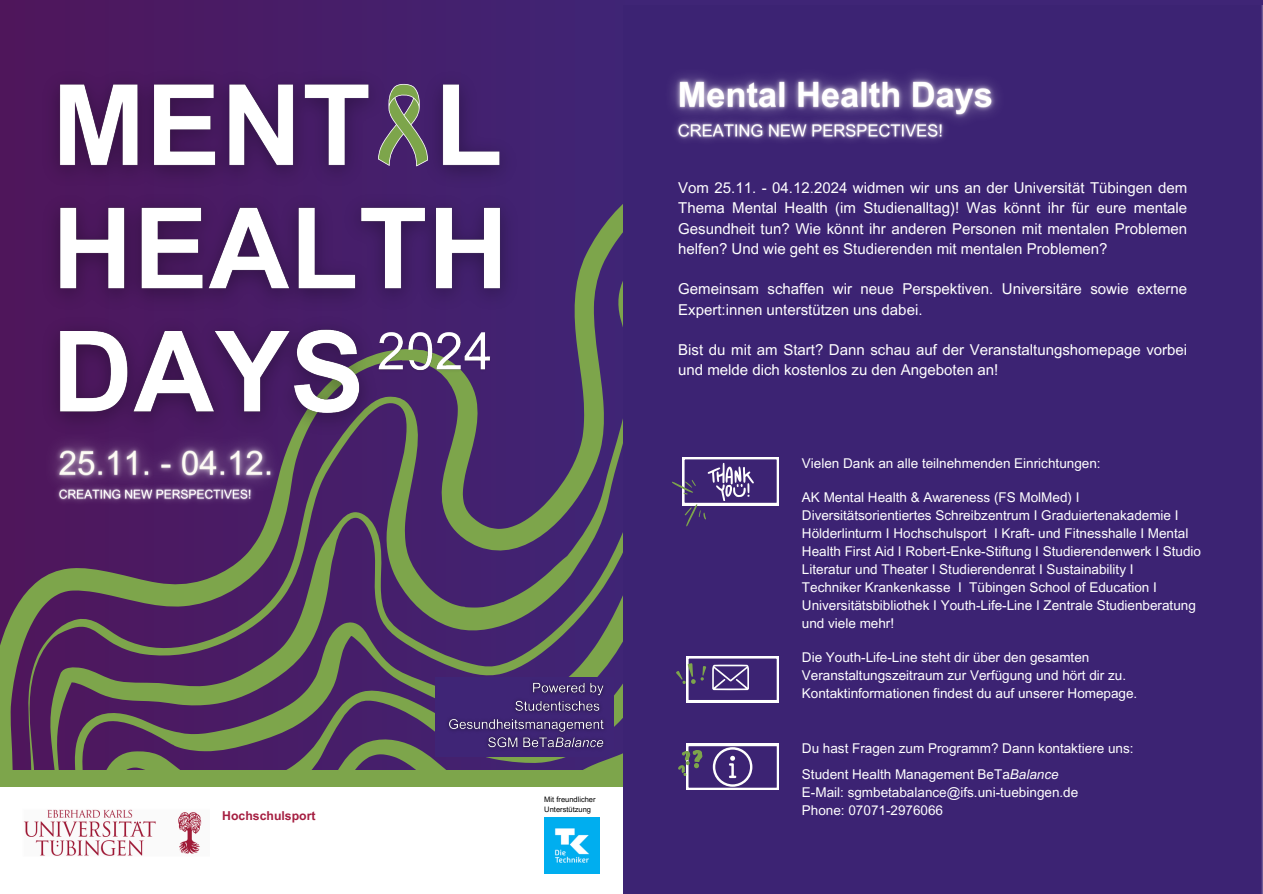
<style>
.page{position:relative;width:1263px;height:894px;background:#fff}
.page>*{position:absolute;margin:0;border:0;box-sizing:border-box;transform-origin:0 0}
.t1{font:15px/20.2px "Arial MT Pro";color:#fff}
.t2{font:13.5px/18px "Arial MT Pro";color:#fff}
.t3{font:700 12.3px "Arial MT Pro";color:#a51e41}
.t4{font:7.5px "Arial MT Pro";color:#000}
.s1{font-style:italic}
</style>
<div class="page">
<div style="left:0;top:0;width:1263px;height:893px;background:linear-gradient(to right,#4b1a62,#3b297d)"></div>
<svg style="left:0;top:163px;width:624px;height:607px;background:#532b5c"></svg>
<svg style="left:23px;top:192px;width:601px;height:578px;background:#50295e"></svg>
<svg style="left:50px;top:219px;width:574px;height:551px;background:#55405f"></svg>
<svg style="left:75px;top:277px;width:549px;height:493px;background:#534162"></svg>
<svg style="left:101px;top:384px;width:523px;height:386px;background:#564660"></svg>
<svg style="left:315px;top:736px;width:186px;height:34px;background:#59515f"></svg>
<div style="left:0;top:784px;width:624px;height:109px;background:#fff"></div>
<img style="left:544px;top:817px;width:55px;height:55px">
<img style="left:23px;top:809px;width:179px;height:47px">
<div style="left:0;top:770px;width:707px;height:16px;background:#7da54b"></div>
<div style="left:435px;top:676px;width:179px;height:80px;background:#3f2576"></div>
<div style="left:624px;top:5px;width:639px;height:888px;background:#3c2373"></div>
<img style="left:33px;top:61px;width:508px;height:384px">
<svg style="left:671px;top:457px;width:108px;height:70px;background:#5c4989"></svg>
<svg style="left:549px;top:595px;width:230px;height:228px;background:#54447d"></svg>
<img style="left:24px;top:414px;width:295px;height:106px">
<img style="left:442px;top:675px;width:171px;height:81px">
<img style="left:648px;top:52px;width:384px;height:95px">
<img style="left:661px;top:107px;width:299px;height:52px">
<p class="t3" style="left:222px;top:811px;width:95px">Hochschulsport</p>
<p class="t4" style="left:544px;top:796px;width:53px">Mit freundlicher</p>
<p class="t4" style="left:544px;top:806px;width:48px">Unterstützung</p>
<p class="t1" style="left:678px;top:179px;width:510px;text-align:justify">Vom 25.11. - 04.12.2024 widmen wir uns an der Universität Tübingen dem Thema Mental Health (im Studienalltag)! Was könnt ihr für eure mentale Gesundheit tun? Wie könnt ihr anderen Personen mit mentalen Problemen helfen? Und wie geht es Studierenden mit mentalen Problemen?</p>
<p class="t1" style="left:678px;top:281px;width:510px">Gemeinsam schaffen wir neue Perspektiven. Universitäre sowie externe<br>Expert:innen unterstützen uns dabei.</p>
<p class="t1" style="left:678px;top:341px;width:510px">Bist du mit am Start? Dann schau auf der Veranstaltungshomepage vorbei und melde dich kostenlos zu den Angeboten an!</p>
<p class="t2" style="left:802px;top:455px;width:300px">Vielen Dank an alle teilnehmenden Einrichtungen:</p>
<p class="t2" style="left:802px;top:489px;width:401px">AK Mental Health &amp; Awareness (FS MolMed) I Diversitätsorientiertes Schreibzentrum I Graduiertenakademie I Hölderlinturm I Hochschulsport I Kraft- und Fitnesshalle I Mental Health First Aid I Robert-Enke-Stiftung I Studierendenwerk I Studio Literatur und Theater I Studierendenrat I Sustainability I</p>
<p class="t2" style="left:802px;top:579px;width:395px">Techniker Krankenkasse I Tübingen School of Education I<br>Universitätsbibliothek I Youth-Life-Line I Zentrale Studienberatung und viele mehr!</p>
<p class="t2" style="left:802px;top:649px;width:337px">Die Youth-Life-Line steht dir über den gesamten<br>Veranstaltungszeitraum zur Verfügung und hört dir zu.<br>Kontaktinformationen findest du auf unserer Homepage.</p>
<h6 class="t2" style="left:802px;top:741px;width:333px">Du hast Fragen zum Programm? Dann kontaktiere uns:</h6>
<p class="t2" style="left:802px;top:767px;width:258px">Student Health Management BeTa<span class="s1">Balance</span></p>
<p class="t2" style="left:802px;top:785px;width:278px">E-Mail: sgmbetabalance@ifs.uni-tuebingen.de</p>
<p class="t2" style="left:802px;top:803px;width:143px">Phone: 07071-2976066</p>
</div>
